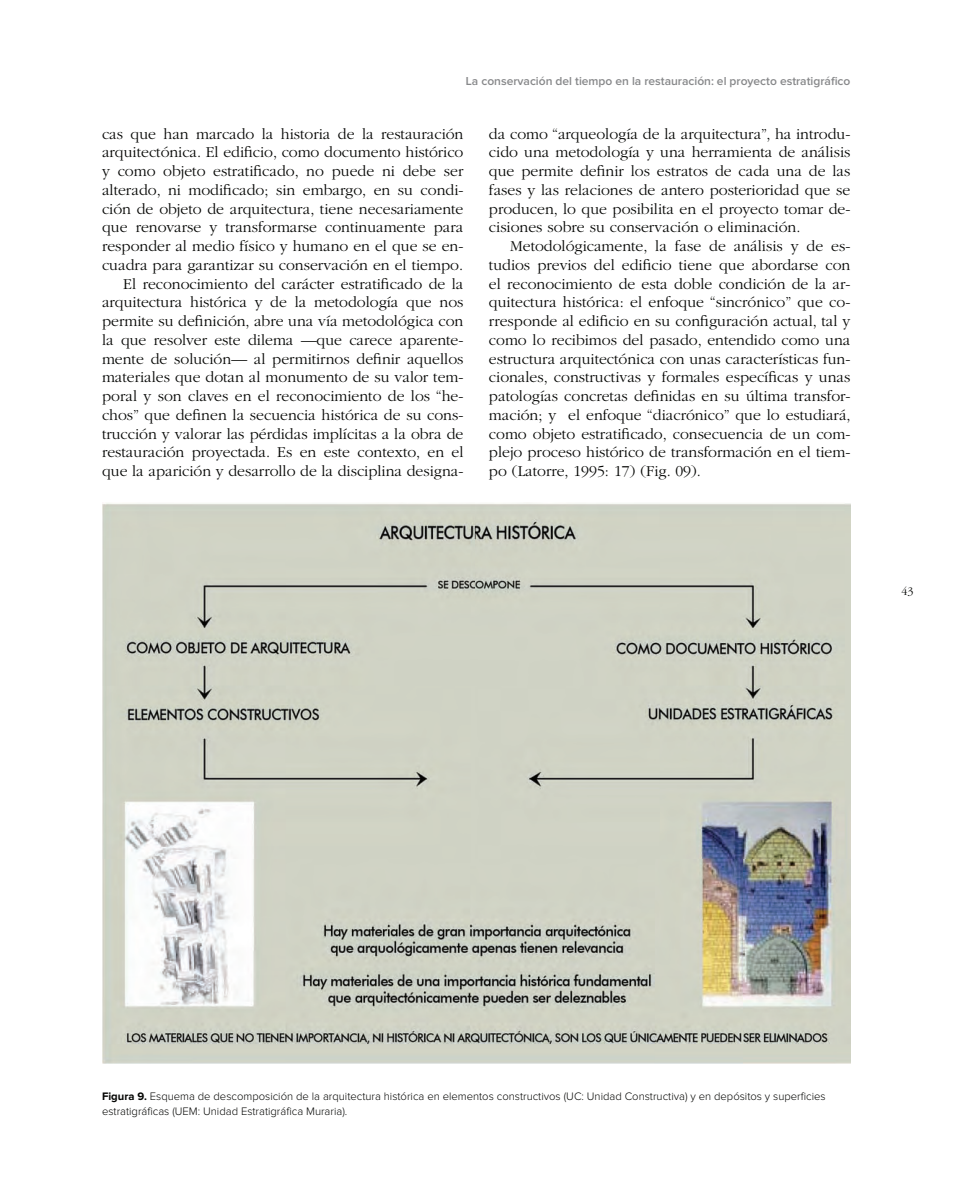
<style>
.page{position:relative;width:978px;height:1191px;background:#fff}
.page>*{position:absolute;margin:0;border:0;box-sizing:border-box;transform-origin:0 0}
.t1{font:300 15.75px/18.8px "ITC Garamond Std";color:#040503;text-align:justify}
.t2{font:600 12px "Proxima Nova";color:#87888a}
.t3{font:300 12px "ITC Garamond Std";color:#040503}
.t4{font:300 11.25px/15px "Proxima Nova";color:#040503}
.s1{font-style:italic}
.s2{font-weight:700}
</style>
<div class="page">
<img style="left:102px;top:503px;width:748px;height:560px">
<p class="t2" style="left:466px;top:77px;width:386px">La conservación del tiempo en la restauración: el proyecto estratigráfico</p>
<p class="t1" style="left:102px;top:125px;width:363px;text-align:right">cas que han marcado la historia de la restauración arquitectónica. El edificio, como documento histórico y como objeto estratificado, no puede ni debe ser alterado, ni modificado; sin embargo, en su condi&shy;ción de objeto de arquitectura, tiene necesariamente que renovarse y transformarse continuamente para responder al medio físico y humano en el que se en&shy;cuadra para garantizar su conservación en el tiempo.<br>El reconocimiento del carácter estratificado de la arquitectura histórica y de la metodología que nos permite su definición, abre una vía metodológica con la que resolver este dilema <span class="s1">—</span>que carece aparente&shy;mente de solución<span class="s1">—</span> al permitirnos definir aquellos materiales que dotan al monumento de su valor tem&shy;poral y son claves en el reconocimiento de los “he&shy;chos” que definen la secuencia histórica de su cons&shy;trucción y valorar las pérdidas implícitas a la obra de restauración proyectada. Es en este contexto, en el que la aparición y desarrollo de la disciplina designa-</p>
<p class="t1" style="left:489px;top:125px;width:363px">da como “arqueología de la arquitectura”, ha introdu&shy;cido una metodología y una herramienta de análisis que permite definir los estratos de cada una de las fases y las relaciones de antero posterioridad que se producen, lo que posibilita en el proyecto tomar de&shy;cisiones sobre su conservación o eliminación.</p>
<p class="t1" style="left:489px;top:238px;width:363px;text-indent:21px">Metodológicamente, la fase de análisis y de es&shy;tudios previos del edificio tiene que abordarse con el reconocimiento de esta doble condición de la ar&shy;quitectura histórica: el enfoque “sincrónico” que co&shy;rresponde al edificio en su configuración actual, tal y como lo recibimos del pasado, entendido como una estructura arquitectónica con unas características fun&shy;cionales, constructivas y formales específicas y unas patologías concretas definidas en su última transfor&shy;mación; y el enfoque “diacrónico” que lo estudiará, como objeto estratificado, consecuencia de un com&shy;plejo proceso histórico de transformación en el tiem&shy;po (Latorre, 1995: 17) (Fig. 09).</p>
<p class="t3" style="left:901px;top:587px;width:13px">43</p>
<p class="t4" style="left:102px;top:1089px;width:725px"><span class="s2">Figura 9.</span> Esquema de descomposición de la arquitectura histórica en elementos constructivos (UC: Unidad Constructiva) y en depósitos y superficies estratigráficas (UEM: Unidad Estratigráfica Muraria).</p>
</div>
